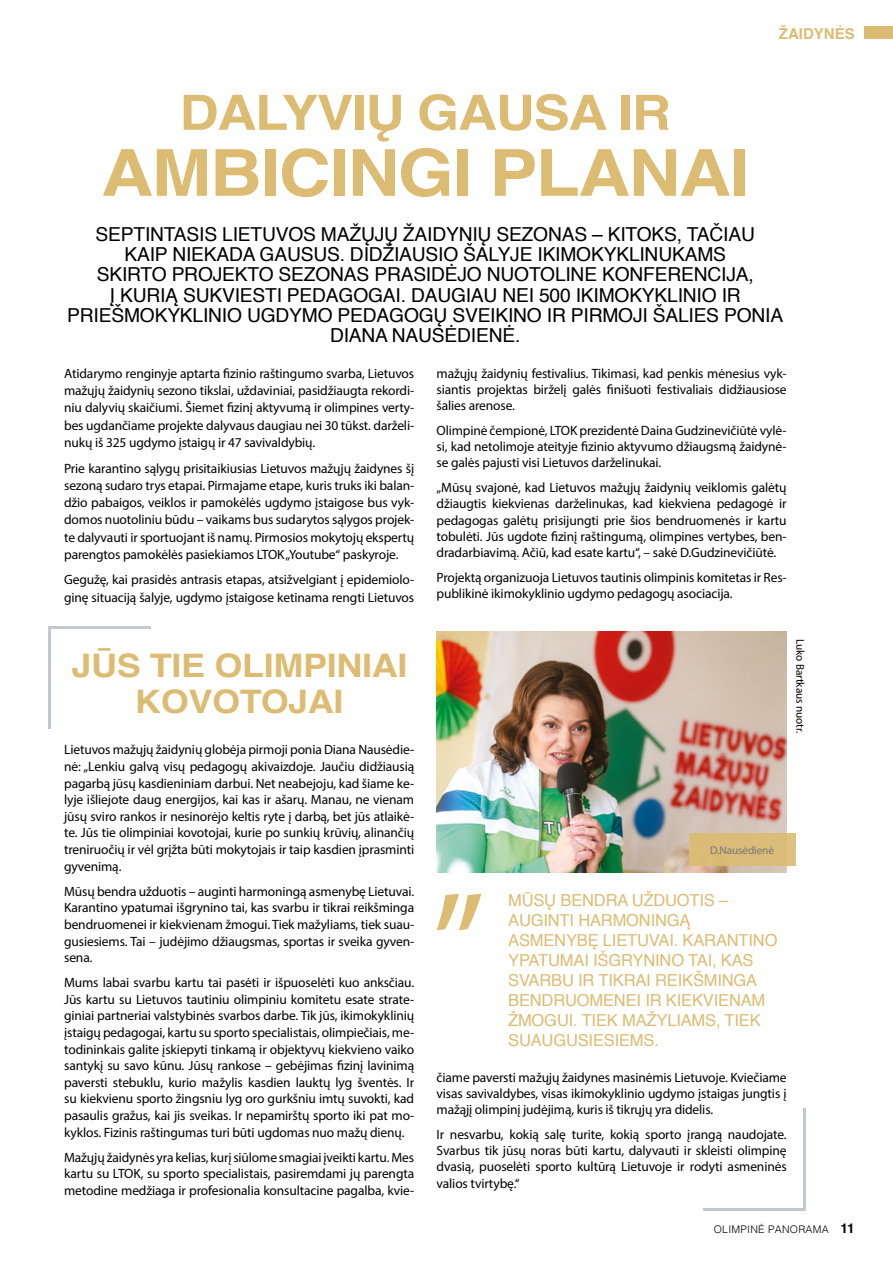
<style>
.page{position:relative;width:893px;height:1263px;background:#fff}
.page>*{position:absolute;margin:0;border:0;box-sizing:border-box;transform-origin:0 0}
.t1{font:150px "Myriad Pro";color:#dcbc72}
.t2{font:700 64.8px "Helvetica";letter-spacing:-.02em;color:#dcbc72;scale:1.11 1}
.t3{font:700 48.6px "Helvetica";letter-spacing:-.02em;color:#dcbc72;scale:1.11 1}
.t4{font:700 32.4px/36px "Helvetica";letter-spacing:-.01em;color:#dcbc72;text-align:center;scale:1.11 1}
.t5{font:19.2px/20.1px "Helvetica";letter-spacing:-.01em;color:#000;text-align:center}
.t6{font:16.5px/20.1px "Helvetica";letter-spacing:-.01em;color:#dcbc72}
.t7{font:700 15px "Helvetica";color:#dcbc72}
.t8{font:13.5px/16.6px "Myriad Pro";letter-spacing:-.01em;color:#000;text-align:justify}
.t9{font:11.25px "Myriad Pro";letter-spacing:-.01em;color:#000}
.t10{font:11.25px "Myriad Pro";letter-spacing:-.01em;color:#6f6f6e}
.t11{font:300 10.5px "Helvetica";letter-spacing:.025em;color:#000}
.s1{font-weight:700;font-size:13.5px}
</style>
<div class="page">
<div style="left:48px;top:626px;width:102px;height:102px;background:#c1c9cf"></div>
<div style="left:51px;top:629px;width:102px;height:102px;background:#fff"></div>
<div style="left:865px;top:27px;width:28px;height:12px;background:#dcbc72"></div>
<div style="left:703px;top:1109px;width:102px;height:102px;background:linear-gradient(to right,#c1c9cf,#c1c9cf)"></div>
<div style="left:700px;top:1106px;width:102px;height:102px;background:#fff"></div>
<img style="left:436px;top:631px;width:350px;height:241px">
<div style="left:689px;top:833px;width:106px;height:33px;background:#dcbc72"></div>
<p class="t7" style="left:779px;top:22px;width:77px">ŽAIDYNĖS</p>
<h3 class="t3" style="left:180px;top:73px;width:444px">DALYVIŲ GAUSA IR</h3>
<h2 class="t2" style="left:101px;top:121px;width:585px">AMBICINGI PLANAI</h2>
<p class="t5" style="left:67px;top:225px;width:717px">SEPTINTASIS LIETUVOS MAŽŲJŲ ŽAIDYNIŲ SEZONAS – KITOKS, TAČIAU<br>KAIP NIEKADA GAUSUS. DIDŽIAUSIO ŠALYJE IKIMOKYKLINUKAMS<br>SKIRTO PROJEKTO SEZONAS PRASIDĖJO NUOTOLINE KONFERENCIJA,<br>Į KURIĄ SUKVIESTI PEDAGOGAI. DAUGIAU NEI 500 IKIMOKYKLINIO IR PRIEŠMOKYKLINIO UGDYMO PEDAGOGŲ SVEIKINO IR PIRMOJI ŠALIES PONIA DIANA NAUSĖDIENĖ.</p>
<p class="t8" style="left:64px;top:365px;width:352px;line-height:17.2px">Atidarymo renginyje aptarta fizinio raštingumo svarba, Lietuvos mažųjų žaidynių sezono tikslai, uždaviniai, pasidžiaugta rekordi&shy;niu dalyvių skaičiumi. Šiemet fizinį aktyvumą ir olimpines verty&shy;bes ugdančiame projekte dalyvaus daugiau nei 30 tūkst. darželi&shy;nukų iš 325 ugdymo įstaigų ir 47 savivaldybių.</p>
<p class="t8" style="left:64px;top:459px;width:352px;line-height:17.2px">Prie karantino sąlygų prisitaikiusias Lietuvos mažųjų žaidynes šį sezoną sudaro trys etapai. Pirmajame etape, kuris truks iki balan&shy;džio pabaigos, veiklos ir pamokėlės ugdymo įstaigose bus vyk&shy;domos nuotoliniu būdu – vaikams bus sudarytos sąlygos projek&shy;te dalyvauti ir sportuojant iš namų. Pirmosios mokytojų ekspertų parengtos pamokėlės pasiekiamos LTOK „Youtube“ paskyroje.</p>
<p class="t8" style="left:64px;top:571px;width:352px;line-height:17.2px">Gegužę, kai prasidės antrasis etapas, atsižvelgiant į epidemiolo&shy;ginę situaciją šalyje, ugdymo įstaigose ketinama rengti Lietuvos</p>
<p class="t8" style="left:437px;top:365px;width:352px;line-height:16.2px">mažųjų žaidynių festivalius. Tikimasi, kad penkis mėnesius vyk&shy;siantis projektas birželį galės finišuoti festivaliais didžiausiose šalies arenose.</p>
<p class="t8" style="left:437px;top:422px;width:352px;line-height:16.2px">Olimpinė čempionė, LTOK prezidentė Daina Gudzinevičiūtė vylė&shy;si, kad netolimoje ateityje fizinio aktyvumo džiaugsmą žaidynė&shy;se galės pajusti visi Lietuvos darželinukai.</p>
<p class="t8" style="left:437px;top:479px;width:352px;line-height:16.2px">„Mūsų svajonė, kad Lietuvos mažųjų žaidynių veiklomis galėtų džiaugtis kiekvienas darželinukas, kad kiekviena pedagogė ir pedagogas galėtų prisijungti prie šios bendruomenės ir kartu tobulėti. Jūs ugdote fizinį raštingumą, olimpines vertybes, ben&shy;dradarbiavimą. Ačiū, kad esate kartu“, – sakė D.Gudzinevičiūtė.</p>
<p class="t8" style="left:437px;top:569px;width:352px;line-height:16.2px">Projektą organizuoja Lietuvos tautinis olimpinis komitetas ir Res&shy;publikinė ikimokyklinio ugdymo pedagogų asociacija.</p>
<h3 class="t4" style="left:71px;top:648px;width:304px">JŪS TIE OLIMPINIAI<br>KOVOTOJAI</h3>
<p class="t8" style="left:64px;top:741px;width:352px">Lietuvos mažųjų žaidynių globėja pirmoji ponia Diana Nausėdie&shy;nė: „Lenkiu galvą visų pedagogų akivaizdoje. Jaučiu didžiausią pagarbą jūsų kasdieniniam darbui. Net neabejoju, kad šiame ke&shy;lyje išliejote daug energijos, kai kas ir ašarų. Manau, ne vienam jūsų sviro rankos ir nesinorėjo keltis ryte į darbą, bet jūs atlaikė&shy;te. Jūs tie olimpiniai kovotojai, kurie po sunkių krūvių, alinančių treniruočių ir vėl grįžta būti mokytojais ir taip kasdien įprasminti gyvenimą.</p>
<p class="t8" style="left:64px;top:883px;width:352px">Mūsų bendra užduotis – auginti harmoningą asmenybę Lietuvai.<br>Karantino ypatumai išgrynino tai, kas svarbu ir tikrai reikšminga bendruomenei ir kiekvienam žmogui. Tiek mažyliams, tiek suau&shy;gusiesiems. Tai – judėjimo džiaugsmas, sportas ir sveika gyven&shy;sena.</p>
<p class="t8" style="left:64px;top:974px;width:352px">Mums labai svarbu kartu tai pasėti ir išpuoselėti kuo anksčiau.<br>Jūs kartu su Lietuvos tautiniu olimpiniu komitetu esate strate&shy;giniai partneriai valstybinės svarbos darbe. Tik jūs, ikimokyklinių įstaigų pedagogai, kartu su sporto specialistais, olimpiečiais, me&shy;todininkais galite įskiepyti tinkamą ir objektyvų kiekvieno vaiko santykį su savo kūnu. Jūsų rankose – gebėjimas fizinį lavinimą paversti stebuklu, kurio mažylis kasdien lauktų lyg šventės. Ir su kiekvienu sporto žingsniu lyg oro gurkšniu imtų suvokti, kad pasaulis gražus, kai jis sveikas. Ir nepamirštų sporto iki pat mo&shy;kyklos. Fizinis raštingumas turi būti ugdomas nuo mažų dienų.</p>
<p class="t8" style="left:64px;top:1149px;width:352px">Mažųjų žaidynės yra kelias, kurį siūlome smagiai įveikti kartu. Mes kartu su LTOK, su sporto specialistais, pasiremdami jų parengta metodine medžiaga ir profesionalia konsultacine pagalba, kvie-</p>
<p class="t9" style="left:807px;top:639px;width:95px;rotate:90deg">Luko Bartkaus nuotr.</p>
<p class="t10" style="left:710px;top:843px;width:65px">D.Nausėdienė</p>
<h1 class="t1" style="left:434px;top:770px;width:55px">„</h1>
<p class="t6" style="left:508px;top:891px;width:271px">MŪSŲ BENDRA UŽDUOTIS –<br>AUGINTI HARMONINGĄ<br>ASMENYBĘ LIETUVAI. KARANTINO<br>YPATUMAI IŠGRYNINO TAI, KAS<br>SVARBU IR TIKRAI REIKŠMINGA<br>BENDRUOMENEI IR KIEKVIENAM<br>ŽMOGUI. TIEK MAŽYLIAMS, TIEK<br>SUAUGUSIESIEMS.</p>
<p class="t8" style="left:437px;top:1069px;width:352px;line-height:16.2px">čiame paversti mažųjų žaidynes masinėmis Lietuvoje. Kviečiame visas savivaldybes, visas ikimokyklinio ugdymo įstaigas jungtis į mažąjį olimpinį judėjimą, kuris iš tikrųjų yra didelis.</p>
<p class="t8" style="left:437px;top:1126px;width:352px;line-height:16.2px">Ir nesvarbu, kokią salę turite, kokią sporto įrangą naudojate.<br>Svarbus tik jūsų noras būti kartu, dalyvauti ir skleisti olimpinę dvasią, puoselėti sporto kultūrą Lietuvoje ir rodyti asmeninės valios tvirtybę.“</p>
<p class="t11" style="left:714px;top:1220px;width:142px">OLIMPINĖ PANORAMA <span class="s1">11</span></p>
</div>
